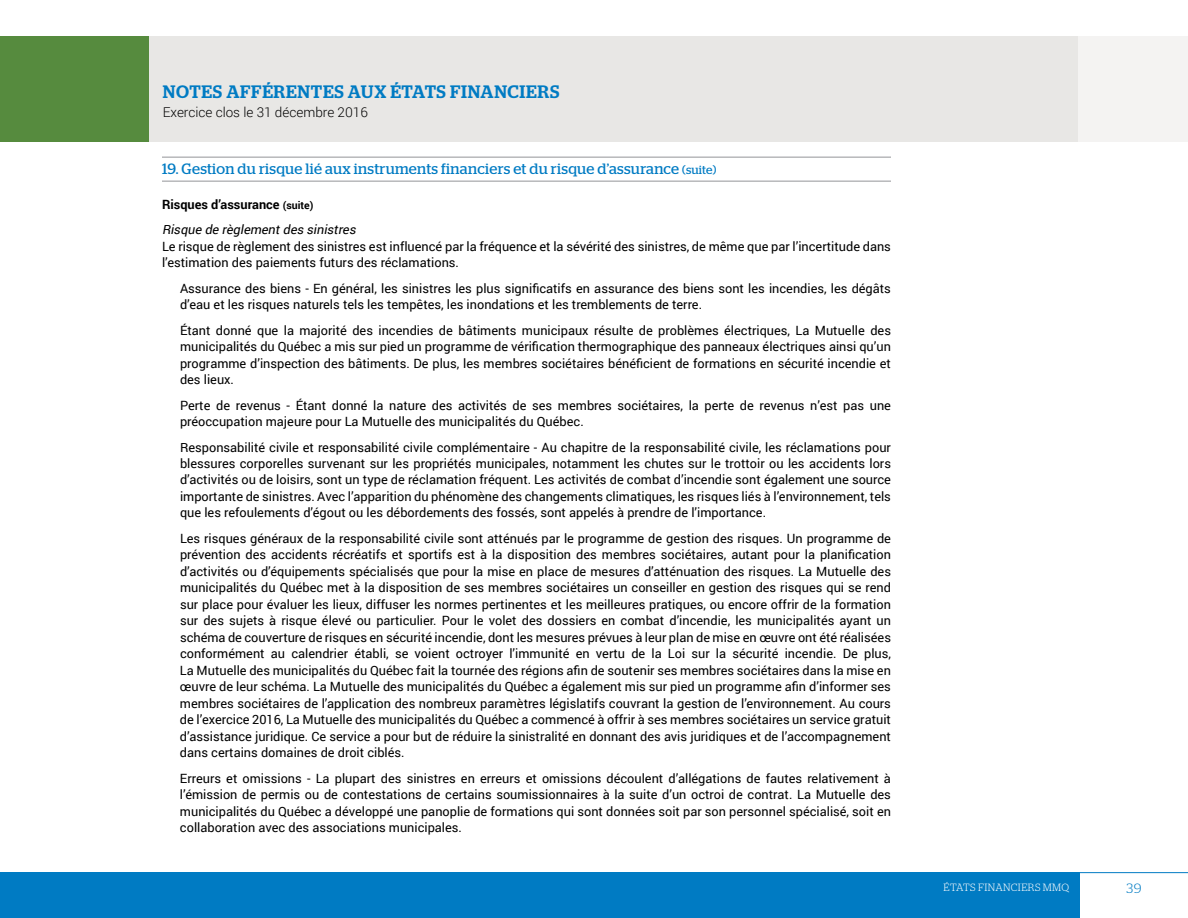
<style>
.page{position:relative;width:1188px;height:918px;background:#fff}
.page>*{position:absolute;margin:0;border:0;box-sizing:border-box;transform-origin:0 0}
.t1{font:500 18px "Stag";letter-spacing:.04em;color:#007bc3}
.t2{font:15px "Stag";letter-spacing:.02em;color:#007bc3}
.t3{font:300 13.5px "Roboto";color:#000}
.t4{font:300 13.5px "Stag";color:#007bc3}
.t5{font:12.75px/16.5px "Roboto";color:#000;text-align:justify}
.t6{font:italic 12.75px/25.5px "Roboto";color:#000}
.t7{font:300 10.5px "Stag";letter-spacing:.04em;color:#fff}
.s1{font-size:12px}
.s2{font-weight:700;font-style:normal}
.s3{font-weight:700;font-style:normal;font-size:10.5px}
</style>
<div class="page">
<div style="left:0;top:36px;width:1080px;height:105px;background:#e8e7e5"></div>
<div style="left:0;top:36px;width:148px;height:105px;background:#568b3e"></div>
<div style="left:1078px;top:36px;width:110px;height:105px;background:#f4f3f2"></div>
<div style="left:0;top:873px;width:1080px;height:45px;background:#007bc3"></div>
<hr style="left:0;top:872px;width:1188px;height:1px;background:#007bc3">
<hr style="left:162px;top:157px;width:729px;height:1px;background:#939598">
<hr style="left:162px;top:181px;width:729px;height:1px;background:#939598">
<h1 class="t1" style="left:163px;top:81px;width:398px">NOTES AFFÉRENTES AUX ÉTATS FINANCIERS</h1>
<p class="t3" style="left:163px;top:103px;width:207px">Exercice clos le 31 décembre 2016</p>
<p class="t2" style="left:162px;top:160px;width:556px">19. Gestion du risque lié aux instruments financiers et du risque d’assurance <span class="s1">(suite)</span></p>
<p class="t6" style="left:162px;top:191px;width:198px"><span class="s2">Risques d’assurance</span> <span class="s3">(suite)<br></span>Risque de règlementdes sinistres</p>
<p class="t5" style="left:162px;top:237px;width:730px">Le risque de règlement des sinistres est influencé par la fréquence et la sévérité des sinistres, de même que par l’incertitude dans l’estimation des paiements futurs des réclamations.</p>
<p class="t5" style="left:180px;top:279px;width:712px">Assurance des biens - En général, les sinistres les plus significatifs en assurance des biens sont les incendies, les dégâts d’eau et les risques naturels tels les tempêtes, les inondations et les tremblements de terre.</p>
<p class="t5" style="left:180px;top:321px;width:713px">Étant donné que la majorité des incendies de bâtiments municipaux résulte de problèmes électriques, La Mutuelle des municipalités du Québec a mis sur pied un programme de vérification thermographique des panneaux électriques ainsi qu’un programme d’inspection des bâtiments. De plus, les membres sociétaires bénéficient de formations en sécurité incendie et des lieux.</p>
<p class="t5" style="left:180px;top:396px;width:712px">Perte de revenus - Étant donné la nature des activités de ses membres sociétaires, la perte de revenus n’est pas une préoccupation majeure pour La Mutuelle des municipalités du Québec.</p>
<p class="t5" style="left:180px;top:438px;width:713px">Responsabilité civile et responsabilité civile complémentaire - Au chapitre de la responsabilité civile, les réclamations pour blessures corporelles survenant sur les propriétés municipales, notamment les chutes sur le trottoir ou les accidents lors d’activités ou de loisirs, sont un type de réclamation fréquent. Les activités de combat d’incendie sont également une source importante de sinistres. Avec l’apparition du phénomène des changements climatiques, les risques liés à l’environnement, tels que les refoulements d’égout ou les débordements des fossés, sont appelés à prendre de l’importance.</p>
<p class="t5" style="left:180px;top:530px;width:713px">Les risques généraux de la responsabilité civile sont atténués par le programme de gestion des risques. Un programme de prévention des accidents récréatifs et sportifs est à la disposition des membres sociétaires, autant pour la planification d’activités ou d’équipements spécialisés que pour la mise en place de mesures d’atténuation des risques. La Mutuelle des municipalités du Québec met à la disposition de ses membres sociétaires un conseiller en gestion des risques qui se rend sur place pour évaluer les lieux, diffuser les normes pertinentes et les meilleures pratiques, ou encore offrir de la formation sur des sujets à risque élevé ou particulier. Pour le volet des dossiers en combat d’incendie, les municipalités ayant un schéma de couverture de risques en sécurité incendie, dont les mesures prévues à leur plan de mise en œuvre ont été réalisées conformément au calendrier établi, se voient octroyer l’immunité en vertu de la Loi sur la sécurité incendie. De plus, La Mutuelle des municipalités du Québec fait la tournée des régions afin de soutenir ses membres sociétaires dans la mise en œuvre de leur schéma. La Mutuelle des municipalités du Québec a également mis sur pied un programme afin d’informer ses membres sociétaires de l’application des nombreux paramètres législatifs couvrant la gestion de l’environnement. Au cours de l’exercice 2016, La Mutuelle des municipalités du Québec a commencé à offrir à ses membres sociétaires un service gratuit d’assistance juridique. Ce service a pour but de réduire la sinistralité en donnant des avis juridiques et de l’accompagnement dans certains domaines de droit ciblés.</p>
<p class="t5" style="left:180px;top:770px;width:713px">Erreurs et omissions - La plupart des sinistres en erreurs et omissions découlent d’allégations de fautes relativement à l’émission de permis ou de contestations de certains soumissionnaires à la suite d’un octroi de contrat. La Mutuelle des municipalités du Québec a développé une panoplie de formations qui sont données soit par son personnel spécialisé, soit en collaboration avec des associations municipales.</p>
<p class="t7" style="left:944px;top:881px;width:127px">ÉTATS FINANCIERS MMQ</p>
<p class="t4" style="left:1127px;top:881px;width:16px">39</p>
</div>
